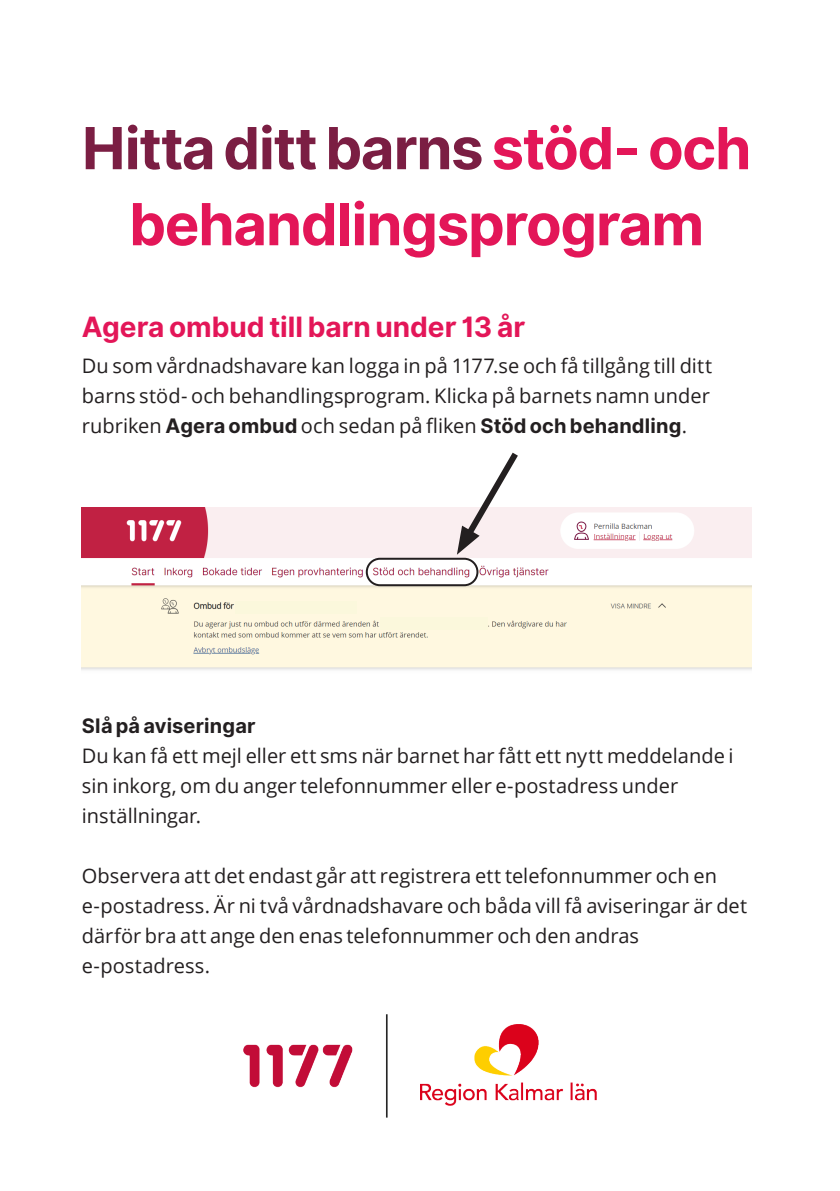
<style>
.page{position:relative;width:840px;height:1191px;background:#fff}
.page>*{position:absolute;margin:0;border:0;box-sizing:border-box;transform-origin:0 0}
.t1{font:700 58px/76px "Inter";letter-spacing:-.02em;color:#e31658;text-align:center}
.t2{font:700 28px "Inter";color:#e31658}
.Brödtext_större{font:20px/30px "Open Sans";color:#231f20}
.t3{font:700 20px "Inter";letter-spacing:.01em;color:#231f20}
.s1{color:#7b1e43}
.s2{font-family:"Inter";font-weight:700}
</style>
<div class="page">
<img style="left:243px;top:1014px;width:353px;height:103px">
<img style="left:82px;top:508px;width:669px;height:162px">
<div style="left:235px;top:601px;width:121px;height:12px;background:#fbf8dc"></div>
<div style="left:380px;top:617px;width:107px;height:13px;background:#fbf8dc"></div>
<svg style="left:456px;top:452px;width:67px;height:103px"></svg>
<div style="left:365px;top:558px;width:113px;height:28px;border:2px solid #231f20;border-radius:13px"></div>
<h1 class="t1" style="left:82px;top:111px;width:670px"><span class="s1">Hitta ditt barns</span> stöd- och behandlingsprogram</h1>
<h2 class="t2" style="left:82px;top:306px;width:445px">Agera ombud till barn under 13 år</h2>
<p class="Brödtext_större" style="left:82px;top:350px;width:631px">Du som vårdnadshavare kan logga in på 1177.se och få tillgång till ditt</p>
<p class="Brödtext_större" style="left:82px;top:380px;width:629px">barns stöd- och behandlingsprogram. Klicka på barnets namn under rubriken <span class="s2">Agera ombud</span> och sedan på fliken <span class="s2">Stöd och behandling</span>.</p>
<h3 class="t3" style="left:82px;top:711px;width:175px">Slå på aviseringar</h3>
<p class="Brödtext_större" style="left:82px;top:740px;width:653px">Du kan få ett mejl eller ett sms när barnet har fått ett nytt meddelande i sin inkorg, om du anger telefonnummer eller e-postadress under</p>
<p class="Brödtext_större" style="left:82px;top:800px;width:121px">inställningar.</p>
<p class="Brödtext_större" style="left:82px;top:860px;width:666px">Observera att det endast går att registrera ett telefonnummer och en e-postadress. Är ni två vårdnadshavare och båda vill få aviseringar är det därför bra att ange den enas telefonnummer och den andras</p>
<p class="Brödtext_större" style="left:82px;top:950px;width:130px">e-postadress.</p>
</div>
